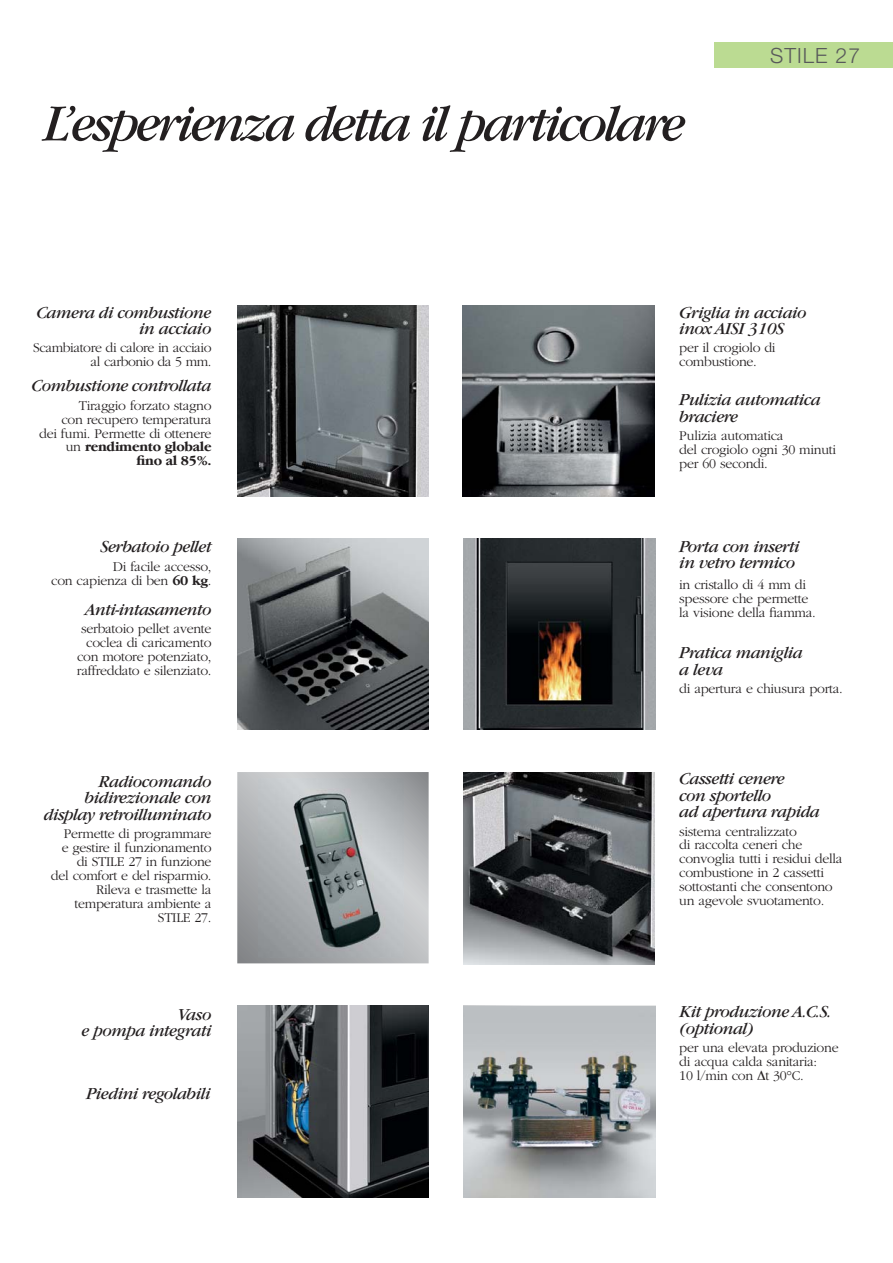
<style>
.page{position:relative;width:893px;height:1263px;background:#fff}
.page>*{position:absolute;margin:0;border:0;box-sizing:border-box;transform-origin:0 0}
.t1{font:italic 54px "Garamond";letter-spacing:-.06em;color:#231f20}
.t2{font:300 21px "Helvetica Neue";letter-spacing:.05em;color:#58595b}
.t3{font:italic 17.55px/16.5px "Garamond";letter-spacing:-.03em;color:#231f20}
.t4{font:300 13.95px/14px "Garamond";letter-spacing:-.02em;color:#231f20;text-align:right}
.t5{font:700 13.95px/14px "Garamond IT Cby BT";letter-spacing:-.02em;color:#231f20;text-align:right}
.s1{font-family:"Garamond";font-weight:300}
.s2{font-family:"Garamond IT Cby BT";font-weight:700}
</style>
<div class="page">
<img style="left:237px;top:305px;width:191px;height:192px">
<img style="left:237px;top:538px;width:191px;height:192px">
<img style="left:463px;top:773px;width:192px;height:191px">
<img style="left:237px;top:1006px;width:191px;height:191px">
<img style="left:463px;top:305px;width:191px;height:192px">
<img style="left:464px;top:538px;width:191px;height:192px">
<svg style="left:237px;top:772px;width:192px;height:191px;background:#aeb0b2"></svg>
<img style="left:464px;top:1006px;width:191px;height:191px">
<img style="left:259px;top:778px;width:145px;height:180px">
<div style="left:714px;top:43px;width:179px;height:25px;background:#bbdb92"></div>
<h1 class="t1" style="left:43px;top:105px;width:645px">L’esperienza detta il particolare</h1>
<h2 class="t2" style="left:770px;top:48px;width:91px">STILE 27</h2>
<p class="t3" style="left:36px;top:306px;width:177px;text-align:right">Camera di combustione in acciaio</p>
<p class="t4" style="left:33px;top:342px;width:180px">Scambiatore di calore in acciaio al carbonio da 5 mm.</p>
<p class="t3" style="left:32px;top:379px;width:182px">Combustione controllata</p>
<p class="t4" style="left:39px;top:399px;width:174px">Tiraggio forzato stagno<br>con recupero temperatura<br>dei fumi. Permette di ottenere</p>
<p class="t5" style="left:66px;top:441px;width:147px"><span class="s1">un</span> rendimento globale fino al 85%.</p>
<p class="t3" style="left:100px;top:540px;width:113px">Serbatoio pellet</p>
<p class="t4" style="left:51px;top:560px;width:162px">Di facile accesso,<br>con capienza di ben <span class="s2">60 kg</span>.</p>
<p class="t3" style="left:85px;top:603px;width:128px">Anti-intasamento</p>
<p class="t4" style="left:77px;top:623px;width:136px">serbatoio pellet avente coclea di caricamento con motore potenziato, raffreddato e silenziato.</p>
<p class="t3" style="left:44px;top:775px;width:169px;text-align:right">Radiocomando bidirezionale con display retroilluminato</p>
<p class="t4" style="left:51px;top:828px;width:162px">Permette di programmare<br>e gestire il funzionamento di STILE 27 in funzione<br>del comfort e del risparmio.<br>Rileva e trasmette la temperatura ambiente a<br>STILE 27.</p>
<p class="t3" style="left:679px;top:306px;width:129px">Griglia in acciaio inox AISI 310S</p>
<p class="t4" style="left:679px;top:342px;width:98px;text-align:left">per il crogiolo di combustione.</p>
<p class="t3" style="left:679px;top:393px;width:143px">Pulizia automatica braciere</p>
<p class="t4" style="left:679px;top:430px;width:158px;text-align:left">Pulizia automatica<br>del crogiolo ogni 30 minuti per 60 secondi.</p>
<p class="t3" style="left:679px;top:540px;width:122px">Porta con inserti in vetro termico</p>
<p class="t4" style="left:679px;top:579px;width:138px;text-align:left">in cristallo di 4 mm di spessore che permette la visione della fiamma.</p>
<p class="t3" style="left:679px;top:646px;width:125px">Pratica maniglia a leva</p>
<p class="t4" style="left:679px;top:683px;width:165px">di apertura e chiusura porta.</p>
<p class="t3" style="left:679px;top:772px;width:142px">Cassetti cenere<br>con sportello<br>ad apertura rapida</p>
<p class="t4" style="left:679px;top:825px;width:165px;text-align:left">sistema centralizzato<br>di raccolta ceneri che convoglia tutti i residui della combustione in 2 cassetti sottostanti che consentono un agevole svuotamento.</p>
<p class="t3" style="left:82px;top:1008px;width:131px;text-align:right">Vaso<br>e pompa integrati</p>
<p class="t3" style="left:679px;top:1005px;width:153px">Kit produzione A.C.S. (optional)</p>
<p class="t4" style="left:679px;top:1042px;width:161px;text-align:left">per una elevata produzione di acqua calda sanitaria:<br>10 l/min con t 30°C.</p>
<p class="t3" style="left:86px;top:1087px;width:126px">Piedini regolabili</p>
</div>
